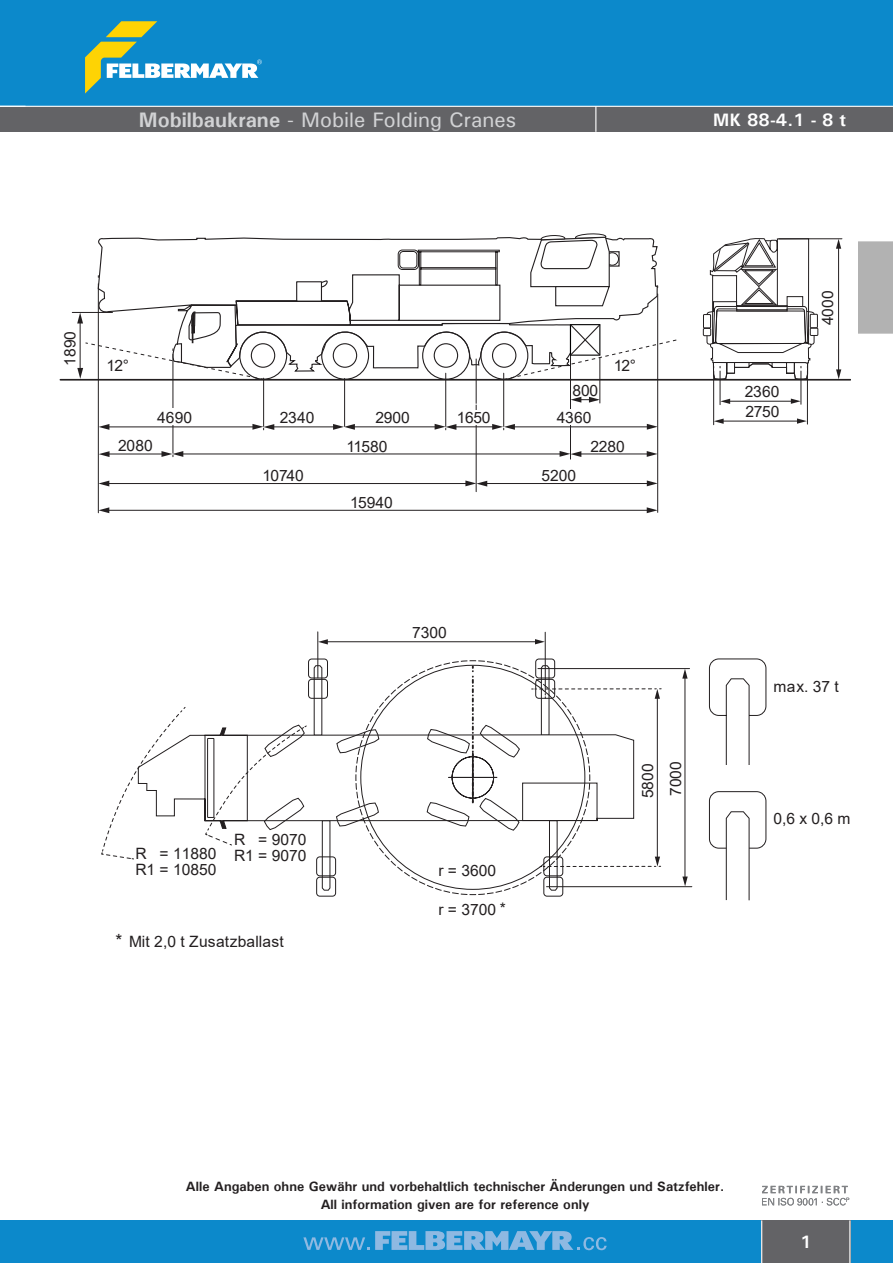
<style>
.page{position:relative;width:893px;height:1263px;background:#fff}
.page>*{position:absolute;margin:0;border:0;box-sizing:border-box;transform-origin:0 0}
.t1{font:500 21px "Univers";color:#d1d2d4}
.t2{font:700 18px "Univers";color:#fff}
.t3{font:15.6px/14.9px "Arial";color:#231f20}
.t4{font:700 13.5px/18px "Univers";color:#231f20;text-align:center}
.s1{font-weight:700}
.s2{font-size:17.85px}
</style>
<div class="page">
<div style="left:0;top:1220px;width:893px;height:43px;background:#0c89cb"></div>
<div style="left:761px;top:1220px;width:89px;height:43px;background:#636366"></div>
<div style="left:0;top:0;width:893px;height:106px;background:#0c89cb"></div>
<div style="left:0;top:106px;width:893px;height:26px;background:#636366"></div>
<hr style="left:0;top:106px;width:893px;height:1px;background:#fff">
<svg style="left:595px;top:106px;width:1px;height:26px"></svg>
<hr style="left:761px;top:1220px;width:1px;height:43px;background:#fff">
<hr style="left:849px;top:1220px;width:1px;height:43px;background:#fff">
<svg style="left:85px;top:21px;width:177px;height:73px"></svg>
<svg style="left:303px;top:1231px;width:304px;height:19px"></svg>
<svg style="left:762px;top:1186px;width:87px;height:19px"></svg>
<hr style="left:476px;top:359px;width:1px;height:133px;background:#231f20">
<hr style="left:570px;top:343px;width:1px;height:116px;background:#231f20">
<div style="left:472px;top:410px;width:10px;height:15px;background:#fff"></div>
<div style="left:566px;top:409px;width:10px;height:16px;background:#fff"></div>
<hr style="left:172px;top:354px;width:1px;height:99px;background:#231f20">
<div style="left:168px;top:408px;width:10px;height:16px;background:#fff"></div>
<div style="left:308px;top:679px;width:20px;height:20px;border:1px solid #231f20;border-radius:3px"></div>
<div style="left:308px;top:658px;width:20px;height:20px;border:1px solid #231f20;border-radius:3px"></div>
<div style="left:535px;top:658px;width:20px;height:20px;border:1px solid #231f20;border-radius:3px"></div>
<div style="left:543px;top:877px;width:20px;height:19px;border:1px solid #231f20;border-radius:3px"></div>
<div style="left:316px;top:877px;width:20px;height:19px;border:1px solid #231f20;border-radius:3px"></div>
<hr style="left:685px;top:677px;width:1px;height:201px;background:#231f20">
<svg style="left:682px;top:669px;width:6px;height:10px"></svg>
<svg style="left:682px;top:876px;width:6px;height:10px"></svg>
<hr style="left:326px;top:641px;width:211px;height:1px;background:#231f20">
<svg style="left:535px;top:639px;width:10px;height:5px"></svg>
<svg style="left:318px;top:639px;width:10px;height:5px"></svg>
<hr style="left:538px;top:668px;width:152px;height:1px;background:#231f20">
<hr style="left:546px;top:886px;width:146px;height:1px;background:#231f20">
<hr style="left:545px;top:632px;width:1px;height:60px;background:#231f20">
<hr style="left:317px;top:632px;width:1px;height:46px;background:#231f20">
<svg style="left:313px;top:660px;width:348px;height:235px"></svg>
<svg style="left:355px;top:660px;width:235px;height:235px"></svg>
<svg style="left:101px;top:707px;width:206px;height:153px"></svg>
<svg style="left:708px;top:658px;width:59px;height:107px"></svg>
<div style="left:709px;top:791px;width:57px;height:57px;border:1px solid #231f20;border-radius:9px"></div>
<hr style="left:108px;top:454px;width:55px;height:1px;background:#231f20">
<svg style="left:99px;top:451px;width:11px;height:6px"></svg>
<hr style="left:181px;top:453px;width:381px;height:1px;background:#231f20">
<hr style="left:107px;top:426px;width:147px;height:1px;background:#231f20">
<svg style="left:99px;top:424px;width:10px;height:6px"></svg>
<hr style="left:272px;top:426px;width:63px;height:1px;background:#231f20">
<hr style="left:353px;top:426px;width:84px;height:1px;background:#231f20">
<svg style="left:333px;top:424px;width:22px;height:6px"></svg>
<hr style="left:513px;top:426px;width:136px;height:1px;background:#231f20">
<svg style="left:647px;top:424px;width:10px;height:6px"></svg>
<hr style="left:107px;top:510px;width:542px;height:1px;background:#231f20">
<svg style="left:99px;top:481px;width:10px;height:5px"></svg>
<svg style="left:647px;top:480px;width:10px;height:6px"></svg>
<hr style="left:107px;top:483px;width:360px;height:1px;background:#231f20">
<svg style="left:99px;top:507px;width:10px;height:6px"></svg>
<hr style="left:485px;top:483px;width:164px;height:1px;background:#231f20">
<svg style="left:647px;top:507px;width:11px;height:6px"></svg>
<svg style="left:465px;top:480px;width:22px;height:7px"></svg>
<hr style="left:454px;top:426px;width:40px;height:1px;background:#231f20">
<hr style="left:579px;top:453px;width:70px;height:1px;background:#231f20">
<svg style="left:647px;top:451px;width:10px;height:6px"></svg>
<svg style="left:560px;top:451px;width:21px;height:6px"></svg>
<hr style="left:98px;top:284px;width:1px;height:229px;background:#231f20">
<svg style="left:161px;top:451px;width:22px;height:6px"></svg>
<hr style="left:263px;top:378px;width:1px;height:48px;background:#231f20">
<svg style="left:252px;top:424px;width:22px;height:6px"></svg>
<hr style="left:72px;top:312px;width:41px;height:1px;background:#231f20">
<hr style="left:344px;top:378px;width:1px;height:48px;background:#231f20">
<hr style="left:445px;top:373px;width:1px;height:53px;background:#231f20">
<svg style="left:435px;top:424px;width:21px;height:6px"></svg>
<hr style="left:503px;top:373px;width:1px;height:53px;background:#231f20">
<svg style="left:492px;top:424px;width:23px;height:6px"></svg>
<hr style="left:657px;top:294px;width:1px;height:218px;background:#231f20">
<div style="left:703px;top:314px;width:8px;height:14px;border:1px solid #231f20"></div>
<div style="left:703px;top:328px;width:8px;height:8px;border:1px solid #231f20"></div>
<div style="left:810px;top:328px;width:8px;height:8px;border:1px solid #231f20"></div>
<div style="left:810px;top:314px;width:8px;height:14px;border:1px solid #231f20"></div>
<hr style="left:779px;top:238px;width:63px;height:1px;background:#231f20">
<hr style="left:720px;top:371px;width:1px;height:34px;background:#231f20">
<hr style="left:713px;top:371px;width:1px;height:54px;background:#231f20">
<hr style="left:800px;top:371px;width:1px;height:33px;background:#231f20">
<svg style="left:706px;top:238px;width:109px;height:150px"></svg>
<hr style="left:807px;top:371px;width:1px;height:53px;background:#231f20">
<hr style="left:838px;top:247px;width:1px;height:124px;background:#231f20">
<svg style="left:836px;top:239px;width:5px;height:10px"></svg>
<svg style="left:836px;top:369px;width:5px;height:10px"></svg>
<hr style="left:728px;top:401px;width:65px;height:1px;background:#231f20">
<svg style="left:791px;top:399px;width:10px;height:5px"></svg>
<svg style="left:720px;top:399px;width:10px;height:5px"></svg>
<hr style="left:722px;top:421px;width:77px;height:1px;background:#231f20">
<svg style="left:797px;top:418px;width:10px;height:6px"></svg>
<svg style="left:714px;top:419px;width:10px;height:5px"></svg>
<div style="left:787px;top:296px;width:16px;height:11px;border:1px solid #231f20"></div>
<div style="left:208px;top:738px;width:6px;height:79px;background:#fff"></div>
<div style="left:207px;top:738px;width:7px;height:80px;border:1px solid #231f20"></div>
<svg style="left:725px;top:811px;width:25px;height:90px"></svg>
<hr style="left:599px;top:357px;width:1px;height:46px;background:#231f20">
<svg style="left:571px;top:397px;width:29px;height:6px"></svg>
<svg style="left:77px;top:234px;width:601px;height:145px"></svg>
<hr style="left:60px;top:379px;width:790px;height:2px;background:#231f20">
<h1 class="t1" style="left:139px;top:106px;width:379px"><span class="s1">Mobilbaukrane</span> - Mobile Folding Cranes</h1>
<p class="t2" style="left:713px;top:108px;width:135px">MK 88-4.1 - 8 t</p>
<p class="t3" style="left:62px;top:366px;width:36px;rotate:-90deg">1890</p>
<p class="t3" style="left:107px;top:358px;width:24px">12°</p>
<p class="t3" style="left:614px;top:358px;width:24px">12°</p>
<p class="t3" style="left:572px;top:383px;width:27px">800</p>
<p class="t3" style="left:157px;top:410px;width:36px">4690</p>
<p class="t3" style="left:280px;top:410px;width:36px">2340</p>
<p class="t3" style="left:376px;top:410px;width:36px">2900</p>
<p class="t3" style="left:557px;top:410px;width:36px">4360</p>
<p class="t3" style="left:457px;top:410px;width:35px">1650</p>
<p class="t3" style="left:118px;top:438px;width:36px">2080</p>
<p class="t3" style="left:346px;top:439px;width:43px">11580</p>
<p class="t3" style="left:590px;top:439px;width:36px">2280</p>
<p class="t3" style="left:263px;top:468px;width:43px">10740</p>
<p class="t3" style="left:542px;top:468px;width:36px">5200</p>
<p class="t3" style="left:350px;top:495px;width:44px">15940</p>
<p class="t3" style="left:412px;top:625px;width:36px">7300</p>
<p class="t3" style="left:135px;top:832px;width:173px;text-align:justify;text-indent:99px">R = 9070<br>R = 11880 R1 = 9070<br>R1 = 10850</p>
<p class="t3" style="left:116px;top:934px;width:170px"><span class="s2">*</span> Mit 2,0 t Zusatzballast</p>
<p class="t3" style="left:438px;top:863px;width:59px">r = 3600</p>
<p class="t3" style="left:438px;top:902px;width:69px">r = 3700 *</p>
<p class="t3" style="left:633px;top:798px;width:39px;line-height:28px;rotate:-90deg">5800<br>7000</p>
<p class="t3" style="left:745px;top:381px;width:36px;line-height:20.2px">2360<br>2750</p>
<p class="t3" style="left:820px;top:325px;width:36px;rotate:-90deg">4000</p>
<p class="t3" style="left:774px;top:679px;width:67px">max. 37 t</p>
<p class="t3" style="left:774px;top:811px;width:78px">0,6 x 0,6 m</p>
<p class="t4" style="left:186px;top:1177px;width:540px">Alle Angaben ohne Gewähr und vorbehaltlich technischer Änderungen und Satzfehler.<br>All information given are for reference only</p>
<p class="t2" style="left:800px;top:1230px;width:13px">1</p>
</div>
